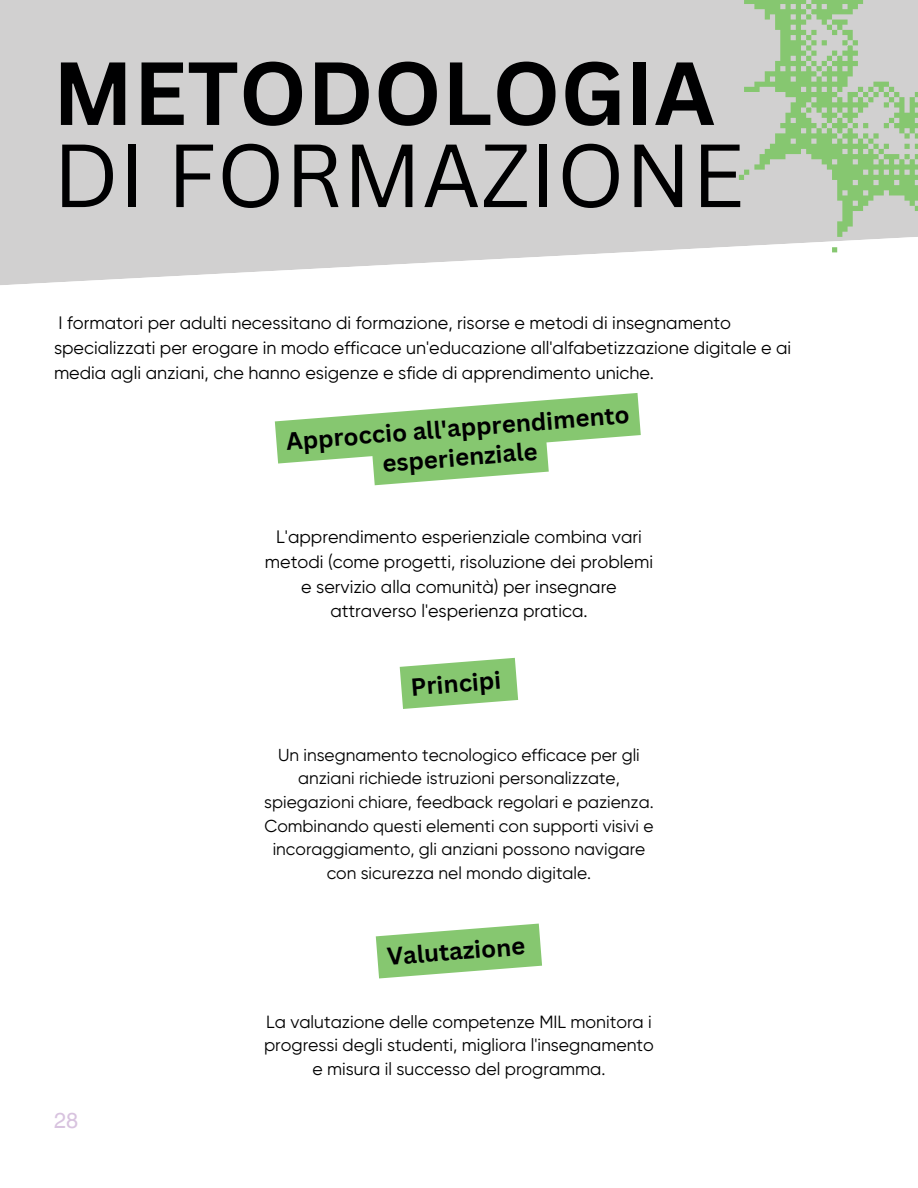
<style>
.page{position:relative;width:918px;height:1188px;background:#fff}
.page>*{position:absolute;margin:0;border:0;box-sizing:border-box;transform-origin:0 0}
.t1{font:87.45px/82.2px "Canva Sans";color:#000001}
.t2{font:700 24px/29.2px "Canva Sans";color:#000001;text-align:center}
.t3{font:21.75px "Helvetica World";color:#d8c3df}
.t4{font:18px/24.8px "Gilroy";color:#000001}
.t5{font:18px/24.8px "Gilroy";color:#000;text-align:center}
.t6{font:17.7px/23.7px "Gilroy";color:#000;text-align:center}
.t7{font:17.25px/23.7px "Gilroy";color:#000;text-align:center}
.s1{font-weight:700}
</style>
<div class="page">
<div style="left:0;top:0;width:723px;height:285px;background:#d1d0d0"></div>
<svg style="left:723px;top:0;width:195px;height:253px;background:#bccfb5"></svg>
<svg style="left:400px;top:658px;width:118px;height:51px"></svg>
<svg style="left:275px;top:393px;width:366px;height:93px"></svg>
<svg style="left:376px;top:924px;width:166px;height:54px"></svg>
<p class="t1" style="left:53px;top:50px;width:693px"><span class="s1">METODOLOGIA<br></span>DI FORMAZIONE</p>
<p class="t4" style="left:54px;top:311px;width:739px">I formatori per adulti necessitano di formazione, risorse e metodi di insegnamento specializzati per erogare in modo efficace un'educazione all'alfabetizzazione digitale e ai media agli anziani, che hanno esigenze e sfide di apprendimento uniche.</p>
<h2 class="t2" style="left:285px;top:425px;width:346px;rotate:-4deg">Approccio all'apprendimento esperienziale</h2>
<h1 class="t5" style="left:265px;top:525px;width:390px">L'apprendimento esperienziale combina vari metodi (come progetti, risoluzione dei problemi e servizio alla comunità) per insegnare attraverso l'esperienza pratica.</h1>
<h2 class="t2" style="left:410px;top:671px;width:92px;rotate:-4deg">Principi</h2>
<p class="t7" style="left:264px;top:743px;width:391px">Un insegnamento tecnologico efficace per gli anziani richiede istruzioni personalizzate, spiegazioni chiare, feedback regolari e pazienza.<br>Combinando questi elementi con supporti visivi e incoraggiamento, gli anziani possono navigare con sicurezza nel mondo digitale.</p>
<p class="t2" style="left:386px;top:941px;width:140px;rotate:-4deg">Valutazione</p>
<p class="t3" style="left:54px;top:1108px;width:26px">28</p>
<h2 class="t6" style="left:264px;top:1010px;width:391px">La valutazione delle competenze MIL monitora i progressi degli studenti, migliora l'insegnamento e misura il successo del programma.</h2>
</div>
